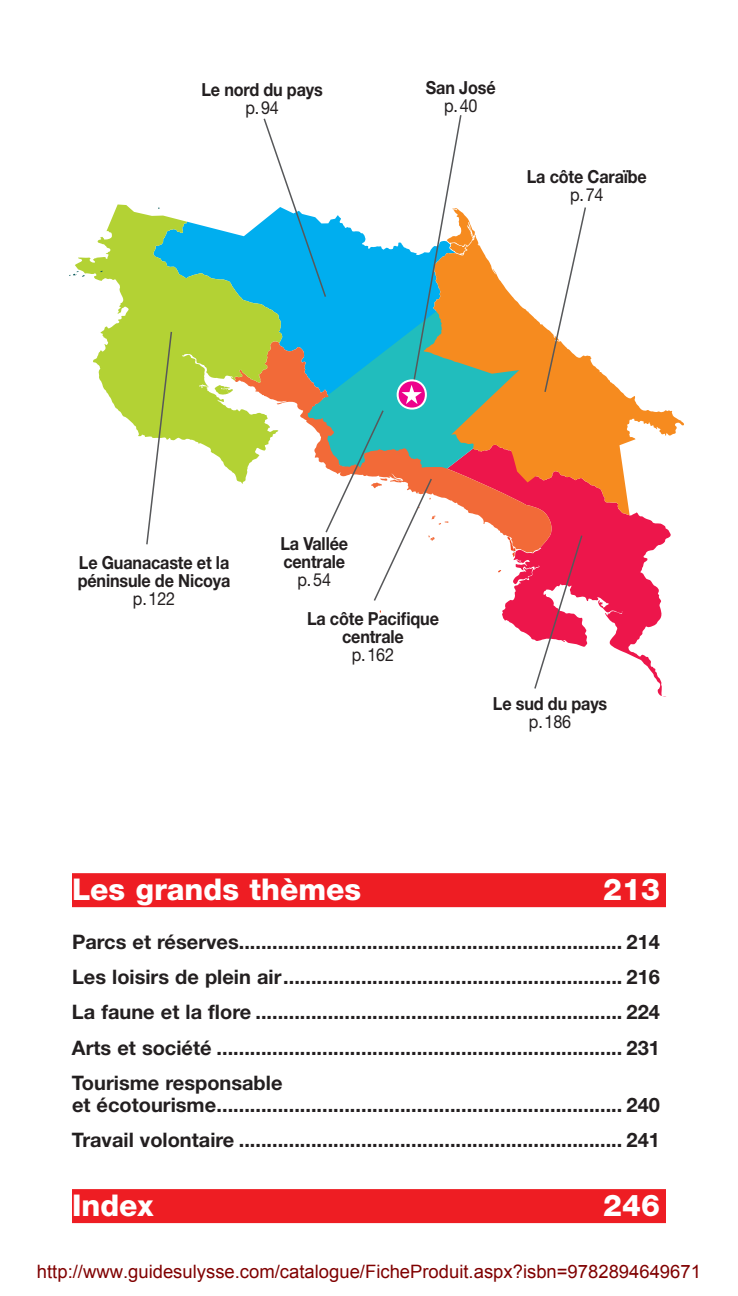
<style>
.page{position:relative;width:738px;height:1296px;background:#fff}
.page>*{position:absolute;margin:0;border:0;box-sizing:border-box;transform-origin:0 0}
.t1{font:800 30px "Helvetica Neue LT Std";color:#fff}
.t2{font:700 20px/35.4px "Helvetica Neue LT Std";color:#231f20;text-align:justify}
.t3{font:18.4px "Arial";color:#800000}
.t4{font:700 18px/18px "Helvetica Neue LT Std";letter-spacing:-.01em;color:#231f20;scale:.9 1}
.t5{font:18px "Helvetica Neue LT Std";letter-spacing:-.01em;color:#231f20;scale:.9 1}
</style>
<div class="page">
<svg style="left:498px;top:516px;width:173px;height:181px"></svg>
<svg style="left:475px;top:235px;width:209px;height:281px"></svg>
<svg style="left:475px;top:341px;width:79px;height:212px;fill:#f68b1f"></svg>
<svg style="left:75px;top:204px;width:187px;height:280px;fill:#b3d238"></svg>
<svg style="left:69px;top:271px;width:16px;height:6px"></svg>
<div style="left:72px;top:873px;width:594px;height:34px;background:#ee1d23"></div>
<div style="left:72px;top:1189px;width:594px;height:34px;background:#ee1d23"></div>
<svg style="left:145px;top:330px;width:28px;height:215px"></svg>
<svg style="left:543px;top:207px;width:44px;height:187px"></svg>
<svg style="left:507px;top:534px;width:77px;height:156px"></svg>
<svg style="left:262px;top:115px;width:213px;height:486px"></svg>
<p class="t4" style="left:201px;top:80px;width:136px">Le nord du pays</p>
<p class="t5" style="left:245px;top:97px;width:39px">p.94</p>
<p class="t4" style="left:426px;top:78px;width:79px">San José</p>
<p class="t5" style="left:444px;top:95px;width:39px">p.40</p>
<p class="t4" style="left:527px;top:167px;width:135px">La côte Caraïbe</p>
<p class="t5" style="left:570px;top:184px;width:39px">p.74</p>
<p class="t4" style="left:78px;top:553px;width:171px">Le Guanacaste et la péninsule de Nicoya</p>
<p class="t5" style="left:133px;top:588px;width:49px">p.122</p>
<p class="t4" style="left:280px;top:534px;width:77px">La Vallée centrale</p>
<p class="t5" style="left:298px;top:569px;width:39px">p.54</p>
<p class="t4" style="left:307px;top:609px;width:148px;text-align:center">La côte Pacifique centrale</p>
<p class="t5" style="left:352px;top:644px;width:49px">p.162</p>
<p class="t4" style="left:493px;top:694px;width:129px">Le sud du pays</p>
<p class="t5" style="left:529px;top:711px;width:49px">p.186</p>
<h1 class="t1" style="left:72px;top:871px;width:291px">Les grands thèmes</h1>
<h1 class="t1" style="left:603px;top:871px;width:58px">213</h1>
<p class="t2" style="left:72px;top:924px;width:590px">Parcs et réserves..................................................................... 214<br>Les loisirs de plein air............................................................. 216<br>La faune et la flore .................................................................. 224<br>Arts et société ......................................................................... 231<br>Tourisme responsable</p>
<p class="t2" style="left:72px;top:1087px;width:590px">et écotourisme......................................................................... 240<br>Travail volontaire ..................................................................... 241</p>
<h1 class="t1" style="left:72px;top:1187px;width:83px">Index</h1>
<h1 class="t1" style="left:603px;top:1187px;width:58px">246</h1>
<p class="t3" style="left:37px;top:1259px;width:666px">http://www.guidesulysse.com/catalogue/FicheProduit.aspx?isbn=9782894649671</p>
</div>
